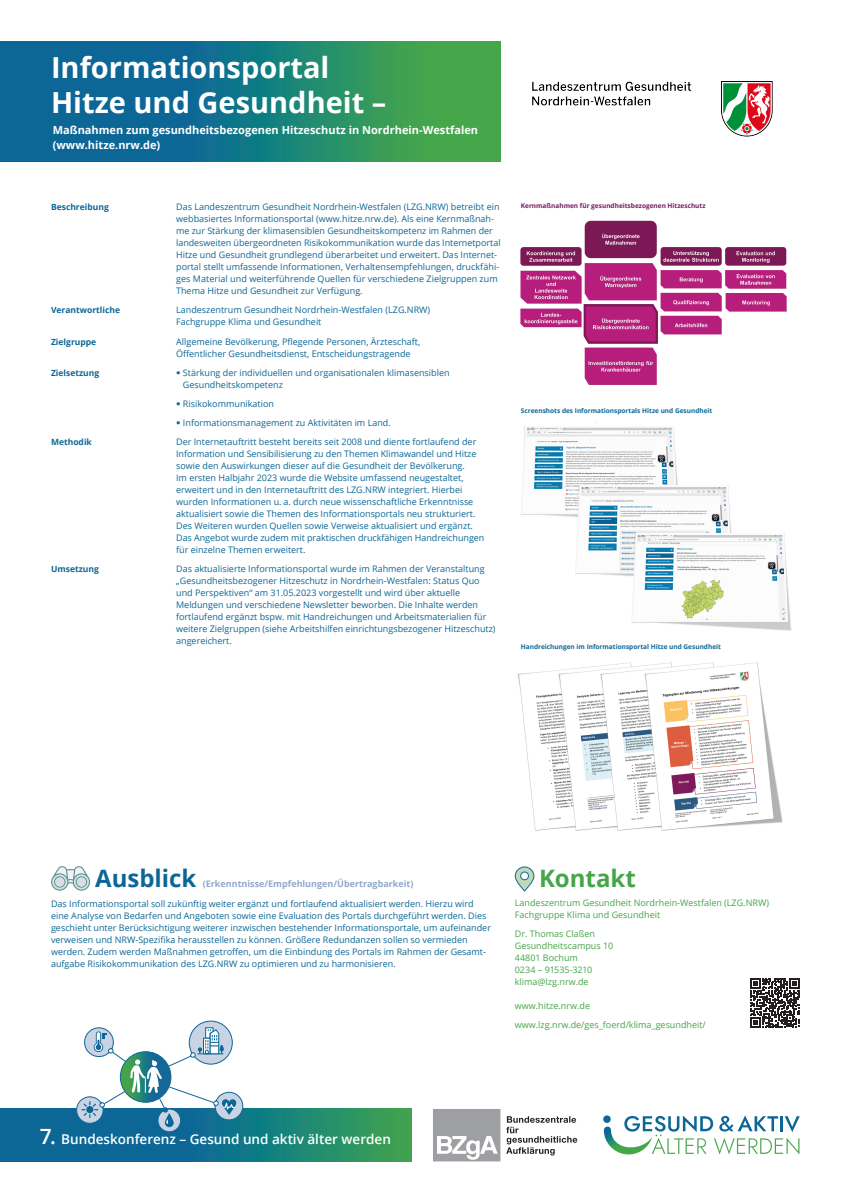
<style>
.page{position:relative;width:851px;height:1201px;background:#fff}
.page>*{position:absolute;margin:0;border:0;box-sizing:border-box;transform-origin:0 0}
._01_Titel{font:700 29px/34.8px "Open Sans";color:#fff}
.Intro_Einladungstext{font:700 24px "Open Sans";color:#0d6796}
._05_Kontakt{font:700 24px "Open Sans";color:#45a649}
._03_Bundeskonferenz{font:600 13.5px "Open Sans";color:#fff}
._01_Titel-2{font:700 11px/15px "Open Sans";color:#fff}
._02_Poster_Auflistung{font:9px/12px "Open Sans";color:#0d6796}
.Poster_Auflistung{font:9px/12px "Open Sans";color:#0d6796}
._02_Poster_Auflistung-2{font:9px/12px "Open Sans";color:#45a649}
.Intro_Einladungstext-2{font:700 9px "Open Sans";color:#91a9c7}
._02_Poster_Auflistung-3{font:700 8.5px "Open Sans";color:#0d6796}
._05_Kontakt-2{font:700 6.5px "Open Sans";color:#0d6796}
._05_Kontakt-3{font:700 6.5px "Open Sans";color:#771b62}
.s1{font-family:"Helvetica Neue LT Pro";font-weight:300}
.s2{font-size:21px}
</style>
<div class="page">
<img style="left:520px;top:220px;width:267px;height:165px">
<img style="left:521px;top:426px;width:270px;height:204px">
<img style="left:517px;top:662px;width:265px;height:169px">
<svg style="left:0;top:1108px;width:412px;height:53px;background:#197b80"></svg>
<svg style="left:603px;top:1115px;width:196px;height:40px"></svg>
<svg style="left:506px;top:1116px;width:71px;height:39px"></svg>
<svg style="left:433px;top:1109px;width:67px;height:52px"></svg>
<svg style="left:515px;top:867px;width:19px;height:24px"></svg>
<div style="left:514px;top:866px;width:20px;height:25px;border:1px solid #0d6796;border-radius:9px"></div>
<div style="left:520px;top:872px;width:8px;height:7px;background:#fff;border-radius:50%"></div>
<div style="left:520px;top:871px;width:8px;height:9px;border:1px solid #0d6796;border-radius:50%"></div>
<svg style="left:76px;top:1020px;width:167px;height:112px"></svg>
<svg style="left:0;top:41px;width:500px;height:121px;background:#1f7f7a"></svg>
<svg style="left:51px;top:866px;width:39px;height:24px"></svg>
<div style="left:77px;top:877px;width:9px;height:9px;background:#dbdde5;border-radius:50%"></div>
<div style="left:55px;top:877px;width:9px;height:9px;background:#dbdde5;border-radius:50%"></div>
<img style="left:532px;top:81px;width:241px;height:56px">
<svg style="left:750px;top:978px;width:49px;height:49px"></svg>
<p class="_01_Titel" style="left:51px;top:50px;width:337px">Informationsportal<br>Hitze und Gesundheit –</p>
<p class="_01_Titel-2" style="left:53px;top:122px;width:427px">Maßnahmen zum gesundheitsbezogenen Hitzeschutz in Nordrhein-Westfalen (www.hitze.nrw.de)</p>
<p class="_02_Poster_Auflistung-3" style="left:51px;top:201px;width:59px">Beschreibung</p>
<p class="_02_Poster_Auflistung" style="left:176px;top:201px;width:326px">Das Landeszentrum Gesundheit Nordrhein-Westfalen (LZG.NRW) betreibt ein webbasiertes Informationsportal (www.hitze.nrw.de). Als eine Kernmaßnah&shy;me zur Stärkung der klimasensiblen Gesundheitskompetenz im Rahmen der landesweiten übergeordneten Risikokommunikation wurde das Internetportal Hitze und Gesundheit grundlegend überarbeitet und erweitert. Das Internet&shy;portal stellt umfassende Informationen, Verhaltensempfehlungen, druckfähi&shy;ges Material und weiterführende Quellen für verschiedene Zielgruppen zum Thema Hitze und Gesundheit zur Verfügung.</p>
<p class="_02_Poster_Auflistung-3" style="left:51px;top:304px;width:71px">Verantwortliche</p>
<p class="_02_Poster_Auflistung" style="left:176px;top:304px;width:255px">Landeszentrum Gesundheit Nordrhein-Westfalen (LZG.NRW)<br>Fachgruppe Klima und Gesundheit</p>
<p class="_02_Poster_Auflistung-3" style="left:51px;top:335px;width:47px">Zielgruppe</p>
<p class="_02_Poster_Auflistung" style="left:176px;top:335px;width:245px">Allgemeine Bevölkerung, Pflegende Personen, Ärzteschaft,<br>Öffentlicher Gesundheitsdienst, Entscheidungstragende</p>
<p class="_02_Poster_Auflistung-3" style="left:51px;top:366px;width:50px">Zielsetzung</p>
<p class="_02_Poster_Auflistung" style="left:183px;top:366px;width:268px;text-indent:-7px"><span class="s1">•</span> Stärkung der individuellen und organisationalen klimasensiblen<br>Gesundheitskompetenz</p>
<p class="_02_Poster_Auflistung" style="left:176px;top:397px;width:99px"><span class="s1">•</span> Risikokommunikation</p>
<p class="_02_Poster_Auflistung" style="left:176px;top:416px;width:216px"><span class="s1">•</span> Informationsmanagement zu Aktivitäten im Land.</p>
<p class="_02_Poster_Auflistung-3" style="left:51px;top:436px;width:42px">Methodik</p>
<p class="_02_Poster_Auflistung" style="left:176px;top:435px;width:310px">Der Internetauftritt besteht bereits seit 2008 und diente fortlaufend der Information und Sensibilisierung zu den Themen Klimawandel und Hitze sowie den Auswirkungen dieser auf die Gesundheit der Bevölkerung.<br>Im ersten Halbjahr 2023 wurde die Website umfassend neugestaltet, erweitert und in den Internetauftritt des LZG.NRW integriert. Hierbei wurden Informationen u. a. durch neue wissenschaftliche Erkenntnisse aktualisiert sowie die Themen des Informationsportals neu strukturiert.<br>Des Weiteren wurden Quellen sowie Verweise aktualisiert und ergänzt.<br>Das Angebot wurde zudem mit praktischen druckfähigen Handreichungen für einzelne Themen erweitert.</p>
<p class="_02_Poster_Auflistung-3" style="left:51px;top:563px;width:49px">Umsetzung</p>
<p class="_02_Poster_Auflistung" style="left:176px;top:562px;width:321px">Das aktualisierte Informationsportal wurde im Rahmen der Veranstaltung „Gesundheitsbezogener Hitzeschutz in Nordrhein-Westfalen: Status Quo und Perspektiven“ am 31.05.2023 vorgestellt und wird über aktuelle Meldungen und verschiedene Newsletter beworben. Die Inhalte werden fortlaufend ergänzt bspw. mit Handreichungen und Arbeitsmaterialien für weitere Zielgruppen (siehe Arbeitshilfen einrichtungsbezogener Hitzeschutz) angereichert.</p>
<p class="_05_Kontakt-3" style="left:521px;top:201px;width:186px">Kernmaßnahmen für gesundheitsbezogenen Hitzeschutz</p>
<p class="_05_Kontakt-2" style="left:521px;top:406px;width:193px">Screenshots des Informationsportals Hitze und Gesundheit</p>
<p class="_05_Kontakt-2" style="left:521px;top:642px;width:201px">Handreichungen im Informationsportal Hitze und Gesundheit</p>
<p class="Intro_Einladungstext" style="left:95px;top:861px;width:103px">Ausblick</p>
<p class="Intro_Einladungstext-2" style="left:203px;top:877px;width:212px">(Erkenntnisse/Empfehlungen/Übertragbarkeit)</p>
<p class="Poster_Auflistung" style="left:51px;top:897px;width:441px">Das Informationsportal soll zukünftig weiter ergänzt und fortlaufend aktualisiert werden. Hierzu wird eine Analyse von Bedarfen und Angeboten sowie eine Evaluation des Portals durchgeführt werden. Dies geschieht unter Berücksichtigung weiterer inzwischen bestehender Informationsportale, um aufeinander verweisen und NRW-Spezifika herausstellen zu können. Größere Redundanzen sollen so vermieden werden. Zudem werden Maßnahmen getroffen, um die Einbindung des Portals im Rahmen der Gesamt&shy;aufgabe Risikokommunikation des LZG.NRW zu optimieren und zu harmonisieren.</p>
<p class="_05_Kontakt" style="left:539px;top:861px;width:98px">Kontakt</p>
<p class="_02_Poster_Auflistung-2" style="left:515px;top:896px;width:255px">Landeszentrum Gesundheit Nordrhein-Westfalen (LZG.NRW)<br>Fachgruppe Klima und Gesundheit</p>
<p class="_02_Poster_Auflistung-2" style="left:515px;top:927px;width:100px">Dr. Thomas Claßen<br>Gesundheitscampus 10<br>44801 Bochum<br>0234 – 91535-3210 klima@lzg.nrw.de</p>
<p class="_02_Poster_Auflistung-2" style="left:515px;top:999px;width:77px">www.hitze.nrw.de</p>
<p class="_02_Poster_Auflistung-2" style="left:515px;top:1018px;width:192px">www.lzg.nrw.de/ges_foerd/klima_gesundheit/</p>
<p class="_03_Bundeskonferenz" style="left:40px;top:1130px;width:352px"><span class="s2">7.</span> Bundeskonferenz – Gesund und aktiv älter werden</p>
</div>
